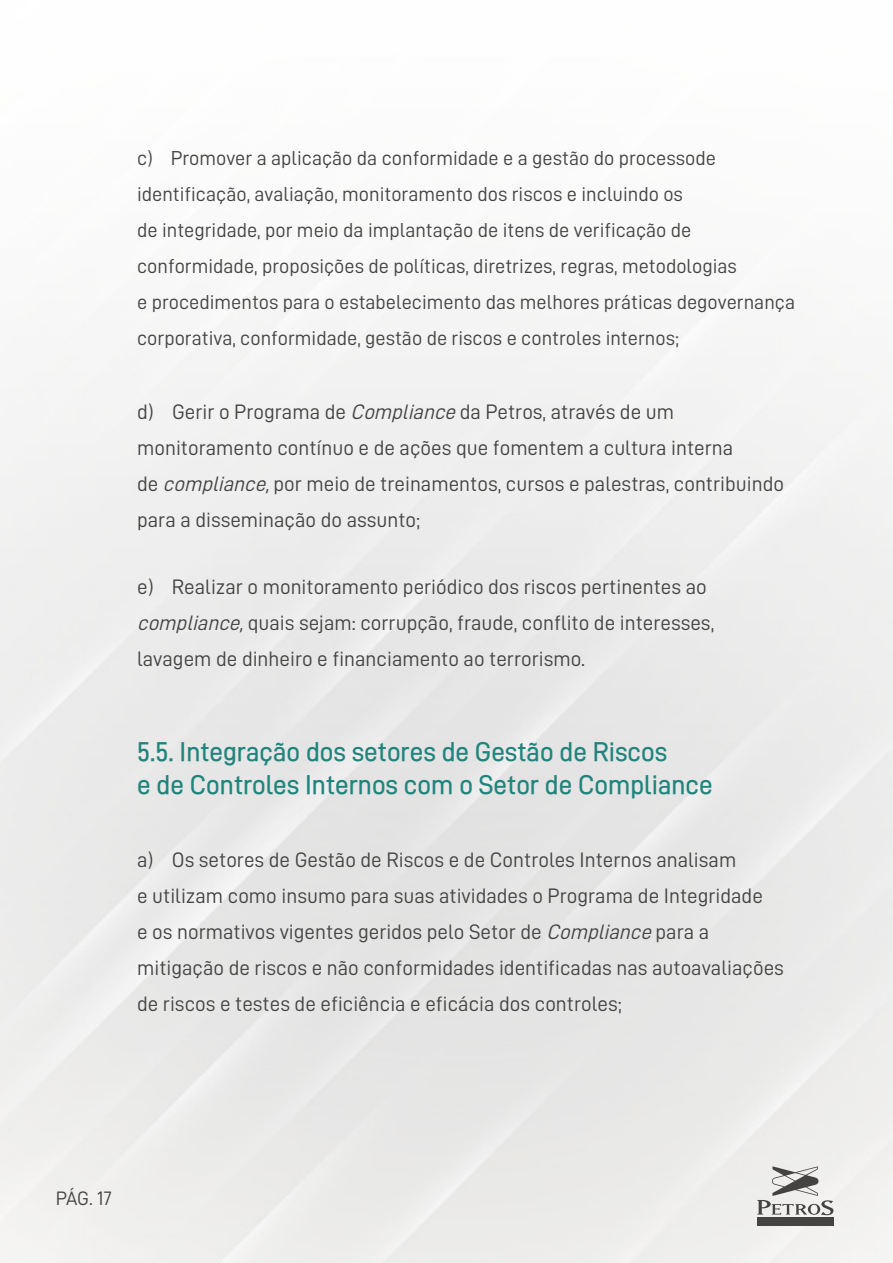
<style>
.page{position:relative;width:893px;height:1263px;background:#fff}
.page>*{position:absolute;margin:0;border:0;box-sizing:border-box;transform-origin:0 0}
.t1{font:27px/32.4px "D DIN PRO Medium";color:#1f847c}
.t2{font:21px/36px "D DIN PRO Regular";color:#434342}
.t3{font:20.25px/36px "D DIN PRO Regular";color:#434342}
.t4{font:19.5px "D DIN PRO Regular";color:#434342}
.s1{font-style:italic}
</style>
<div class="page">
<img style="left:0;top:274px;width:893px;height:989px">
<div style="left:757px;top:1217px;width:76px;height:8px;background:#444342"></div>
<svg style="left:757px;top:1166px;width:76px;height:49px;background:#c5c5c3"></svg>
<p class="t3" style="left:137px;top:140px;width:660px">c) Promover a aplicação da conformidade e a gestão do processode identificação, avaliação, monitoramento dos riscos e incluindo os<br>de integridade, por meio da implantação de itens de verificação de conformidade, proposições de políticas, diretrizes, regras, metodologias<br>e procedimentos para o estabelecimento das melhores práticas degovernança corporativa, conformidade, gestão de riscos e controles internos;</p>
<p class="t2" style="left:137px;top:394px;width:648px">d) Gerir o Programa de <span class="s1">Compliance</span> da Petros, através de um monitoramento contínuo e de ações que fomentem a cultura interna<br>de <span class="s1">compliance,</span>por meio de treinamentos, cursos e palestras, contribuindo para a disseminação do assunto;</p>
<p class="t2" style="left:137px;top:568px;width:579px">e) Realizar o monitoramento periódico dos riscos pertinentes ao <span class="s1">compliance,</span>quais sejam: corrupção, fraude, conflito de interesses, lavagem de dinheiro e financiamento ao terrorismo.</p>
<p class="t1" style="left:137px;top:735px;width:577px">5.5. Integração dos setores de Gestão de Riscos<br>e de Controles Internos com o Setor de Compliance</p>
<p class="t2" style="left:137px;top:841px;width:648px">a) Os setores de Gestão de Riscos e de Controles Internos analisam<br>e utilizam como insumo para suas atividades o Programa de Integridade<br>e os normativos vigentes geridos pelo Setor de <span class="s1">Compliance</span> para a mitigação de riscos e não conformidades identificadas nas autoavaliações de riscos e testes de eficiência e eficácia dos controles;</p>
<p class="t4" style="left:56px;top:1188px;width:58px">PÁG. 17</p>
</div>
